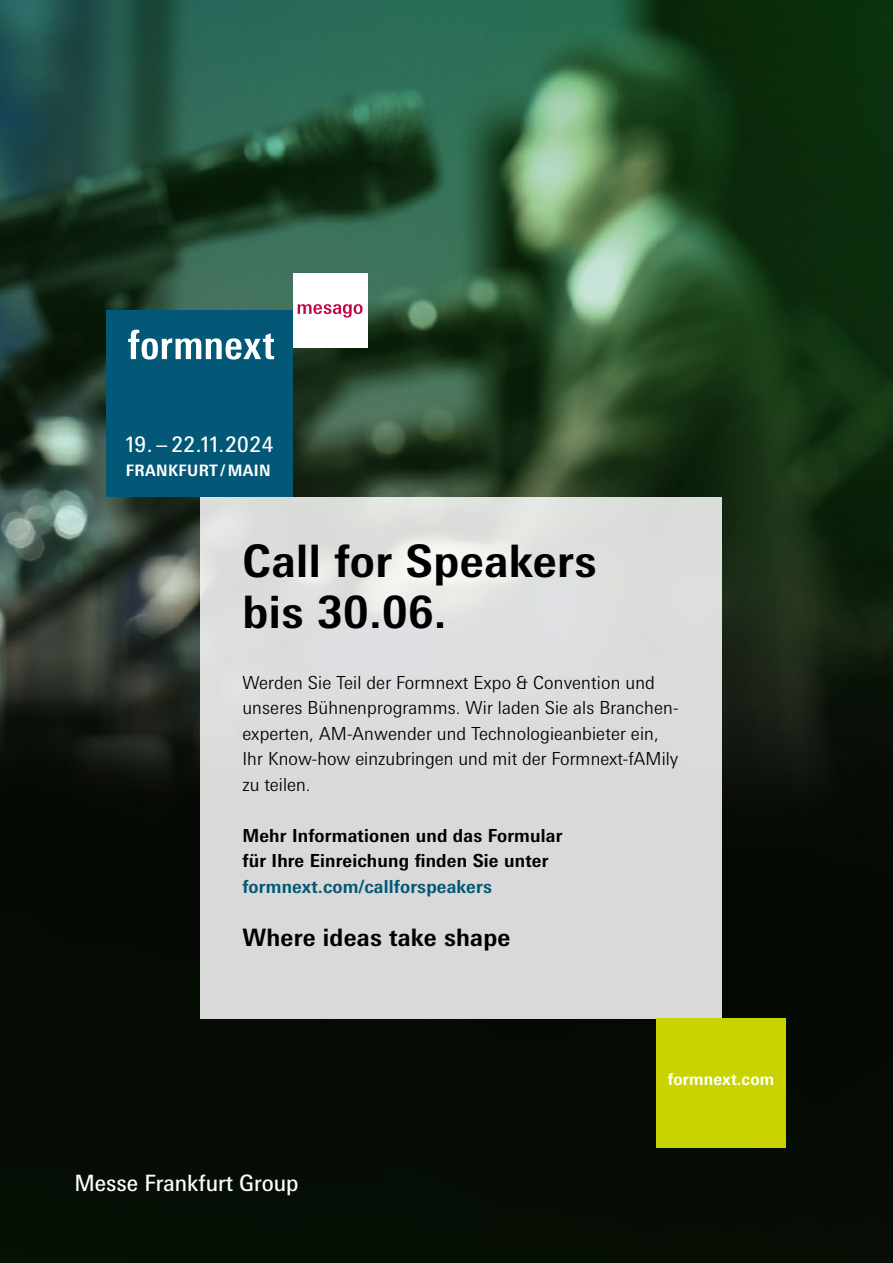
<style>
.page{position:relative;width:893px;height:1263px;background:#fff}
.page>*{position:absolute;margin:0;border:0;box-sizing:border-box;transform-origin:0 0}
.t1{font:700 44.7px/51.2px "Messe Univers";letter-spacing:.01em;color:#000}
.t2{font:700 24px "Messe Univers";letter-spacing:.01em;color:#000}
.t3{font:22.5px "Messe Univers";color:#fff}
.t4{font:21.45px "Messe Univers";letter-spacing:.03em;color:#fff}
.t5{font:300 18px/25.5px "Messe Univers";letter-spacing:.005em;color:#000}
.t6{font:700 18px/25.5px "Messe Univers";letter-spacing:.01em;color:#000}
.t7{font:700 18px "Messe Univers";letter-spacing:.01em;color:#025876}
.t8{font:700 16.5px "Messe Univers";letter-spacing:.01em;color:#fff}
.t9{font:700 15.75px "Messe Univers";letter-spacing:.02em;color:#fff}
</style>
<div class="page">
<img style="left:0;top:0;width:893px;height:1263px">
<div style="left:200px;top:497px;width:521px;height:521px;background:#d9dad9"></div>
<div style="left:293px;top:274px;width:74px;height:74px;background:#fff"></div>
<svg style="left:298px;top:304px;width:65px;height:14px"></svg>
<div style="left:107px;top:311px;width:186px;height:186px;background:#025876"></div>
<svg style="left:128px;top:330px;width:146px;height:30px"></svg>
<div style="left:656px;top:1018px;width:130px;height:130px;background:#c8d300"></div>
<p class="t4" style="left:126px;top:431px;width:149px">19. – 22.11.2024</p>
<p class="t9" style="left:126px;top:461px;width:146px">FRANKFURT / MAIN</p>
<h1 class="t1" style="left:243px;top:535px;width:355px">Call for Speakers bis 30.06.</h1>
<p class="t5" style="left:242px;top:669px;width:438px">Werden Sie Teil der Formnext Expo &amp; Convention und unseres Bühnenprogramms. Wir laden Sie als Branchen&shy;experten, AM-Anwender und Technologieanbieter ein, Ihr Know-how einzubringen und mit der Formnext-fAMily zu teilen.</p>
<p class="t6" style="left:242px;top:822px;width:322px">Mehr Informationen und das Formular für Ihre Einreichung finden Sie unter</p>
<p class="t7" style="left:242px;top:875px;width:251px">formnext.com/callforspeakers</p>
<h2 class="t2" style="left:242px;top:922px;width:270px">Where ideas take shape</h2>
<p class="t3" style="left:74px;top:1169px;width:226px">Messe Frankfurt Group</p>
<p class="t8" style="left:668px;top:1069px;width:108px">formnext.com</p>
</div>
